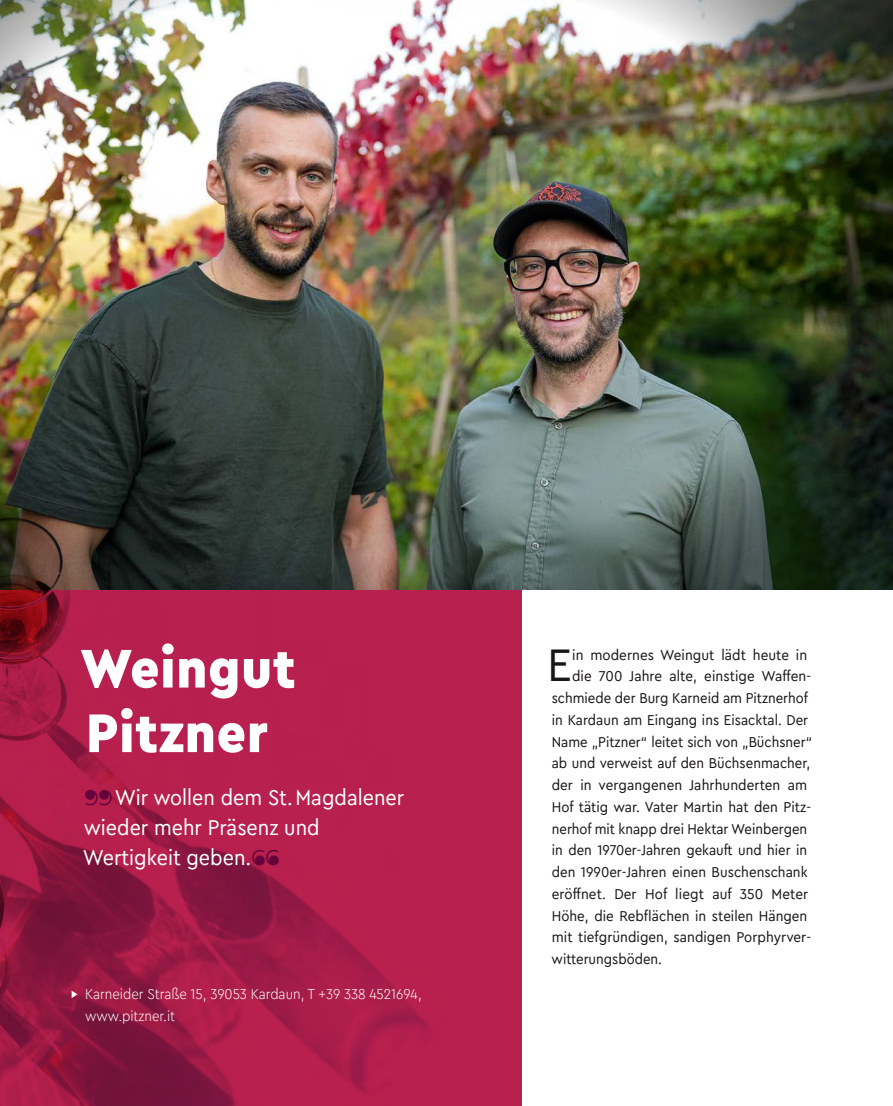
<style>
.page{position:relative;width:893px;height:1106px;background:#fff}
.page>*{position:absolute;margin:0;border:0;box-sizing:border-box;transform-origin:0 0}
.t1{font:900 57px/64.5px "Cera Compact Pro";letter-spacing:.02em;color:#fff}
.t2{font:48px "Cera Compact Pro";color:#181716}
.t3{font:22.5px/30px "Cera Compact Pro";color:#fff}
.t4{font:15px "Cera Compact Pro";color:#181716}
.t5{font:300 15px/21.8px "Cera Compact Pro";color:#fff}
.s1{color:#64043b}
</style>
<div class="page">
<div style="left:0;top:461px;width:521px;height:645px;background:#b8204f"></div>
<img style="left:0;top:589px;width:473px;height:517px">
<img style="left:0;top:0;width:893px;height:589px">
<h1 class="t1" style="left:80px;top:634px;width:217px">Weingut<br>Pitzner</h1>
<h3 class="t3" style="left:83px;top:781px;width:323px"><span class="s1">❞</span>Wir wollen dem St. Magdalener wieder mehr Präsenz und<br>Wertigkeit geben.<span class="s1">❝</span></h3>
<p class="t5" style="left:85px;top:982px;width:338px;text-indent:-15px">▸ Karneider Straße 15, 39053 Kardaun, T +39 338 4521694, www.pitzner.it</p>
<h2 class="t2" style="left:547px;top:633px;width:26px">E</h2>
<p class="t4" style="left:572px;top:644px;width:236px">in modernes Weingut lädt heute in</p>
<p class="t4" style="left:572px;top:666px;width:241px">die 700 Jahre alte, einstige Waffen-</p>
<p class="t4" style="left:552px;top:688px;width:258px">schmiede der Burg Karneid am Pitznerhof</p>
<p class="t4" style="left:552px;top:710px;width:258px">in Kardaun am Eingang ins Eisacktal. Der</p>
<p class="t4" style="left:552px;top:731px;width:262px">Name „Pitzner“ leitet sich von „Büchsner“</p>
<p class="t4" style="left:552px;top:753px;width:260px">ab und verweist auf den Büchsenmacher,</p>
<p class="t4" style="left:552px;top:775px;width:257px">der in vergangenen Jahrhunderten am</p>
<p class="t4" style="left:552px;top:797px;width:261px">Hof tätig war. Vater Martin hat den Pitz-</p>
<p class="t4" style="left:552px;top:818px;width:257px">nerhof mit knapp drei Hektar Weinbergen</p>
<p class="t4" style="left:552px;top:840px;width:257px">in den 1970er-Jahren gekauft und hier in</p>
<p class="t4" style="left:552px;top:862px;width:258px">den 1990er-Jahren einen Buschenschank</p>
<p class="t4" style="left:552px;top:884px;width:258px">eröffnet. Der Hof liegt auf 350 Meter</p>
<p class="t4" style="left:552px;top:905px;width:257px">Höhe, die Rebflächen in steilen Hängen</p>
<p class="t4" style="left:552px;top:927px;width:261px">mit tiefgründigen, sandigen Porphyrver-</p>
<p class="t4" style="left:552px;top:949px;width:112px">witterungsböden.</p>
</div>
